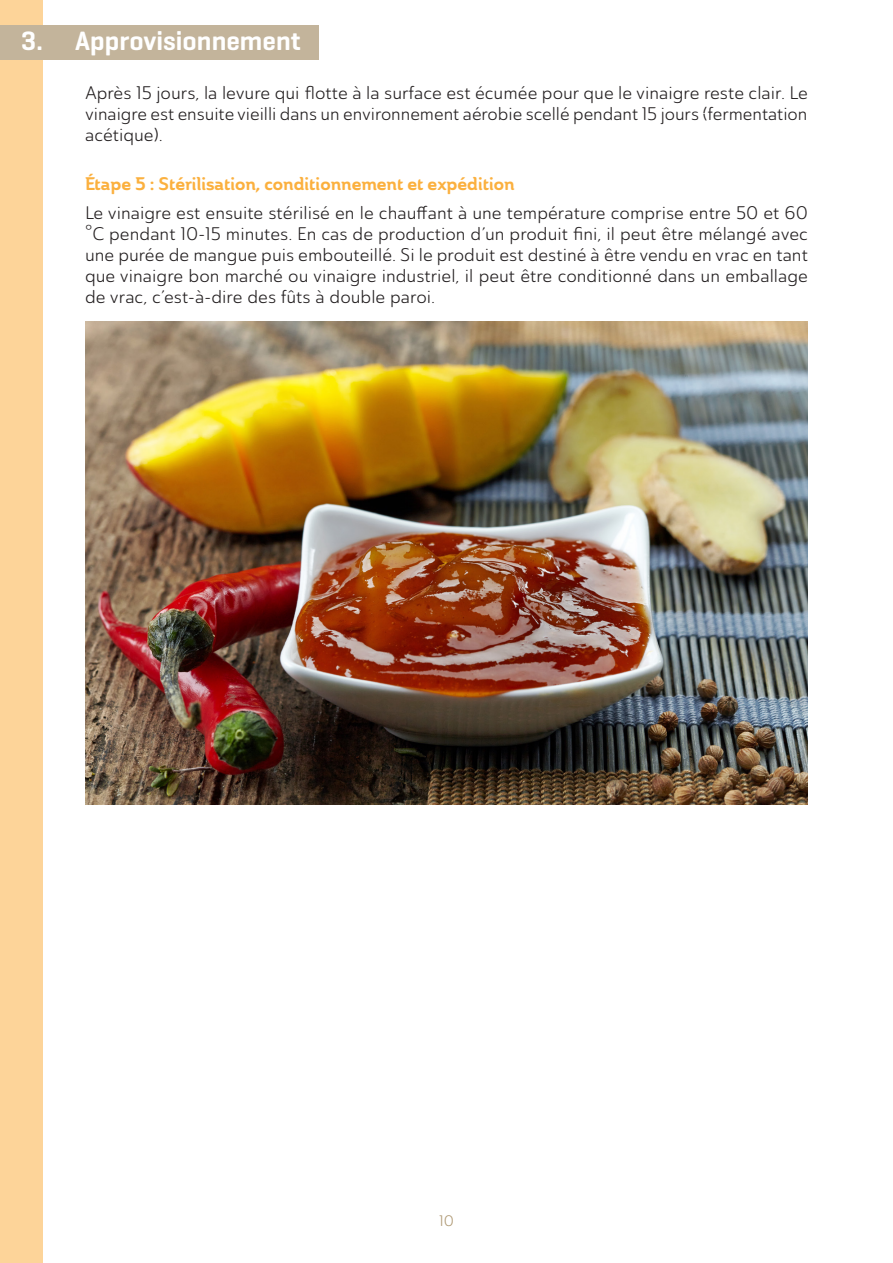
<style>
.page{position:relative;width:893px;height:1263px;background:#fff}
.page>*{position:absolute;margin:0;border:0;box-sizing:border-box;transform-origin:0 0}
.Titre_2{font:600 27px "Geogrotesque";color:#fff}
.Body{font:18px/21px "Ainslie Sans Nor Boo";color:#231f20;text-align:justify}
.Sous-sous_titre_orange{font:18px "Ainslie Nor Bol";color:#fbb03e}
.t1{font:15px "Ainslie Nor Boo";color:#ae9872}
</style>
<div class="page">
<div style="left:0;top:0;width:43px;height:1263px;background:#fdd499"></div>
<img style="left:85px;top:321px;width:723px;height:484px">
<div style="left:0;top:26px;width:319px;height:34px;background:#c3b49b"></div>
<p class="Titre_2" style="left:21px;top:24px;width:281px">3. Approvisionnement</p>
<p class="Body" style="left:85px;top:82px;width:724px">Après 15 jours, la levure qui flotte à la surface est écumée pour que le vinaigre reste clair. Le vinaigre est ensuite vieilli dans un environnement aérobie scellé pendant 15 jours (fermentation acétique).</p>
<p class="Sous-sous_titre_orange" style="left:85px;top:172px;width:431px">Étape 5 : Stérilisation, conditionnement et expédition</p>
<p class="Body" style="left:85px;top:202px;width:724px">Le vinaigre est ensuite stérilisé en le chauffant à une température comprise entre 50 et 60 °C pendant 10-15 minutes. En cas de production d’un produit fini, il peut être mélangé avec une purée de mangue puis embouteillé. Si le produit est destiné à être vendu en vrac en tant que vinaigre bon marché ou vinaigre industriel, il peut être conditionné dans un emballage de vrac, c’est-à-dire des fûts à double paroi.</p>
<p class="t1" style="left:439px;top:1211px;width:16px">10</p>
</div>
